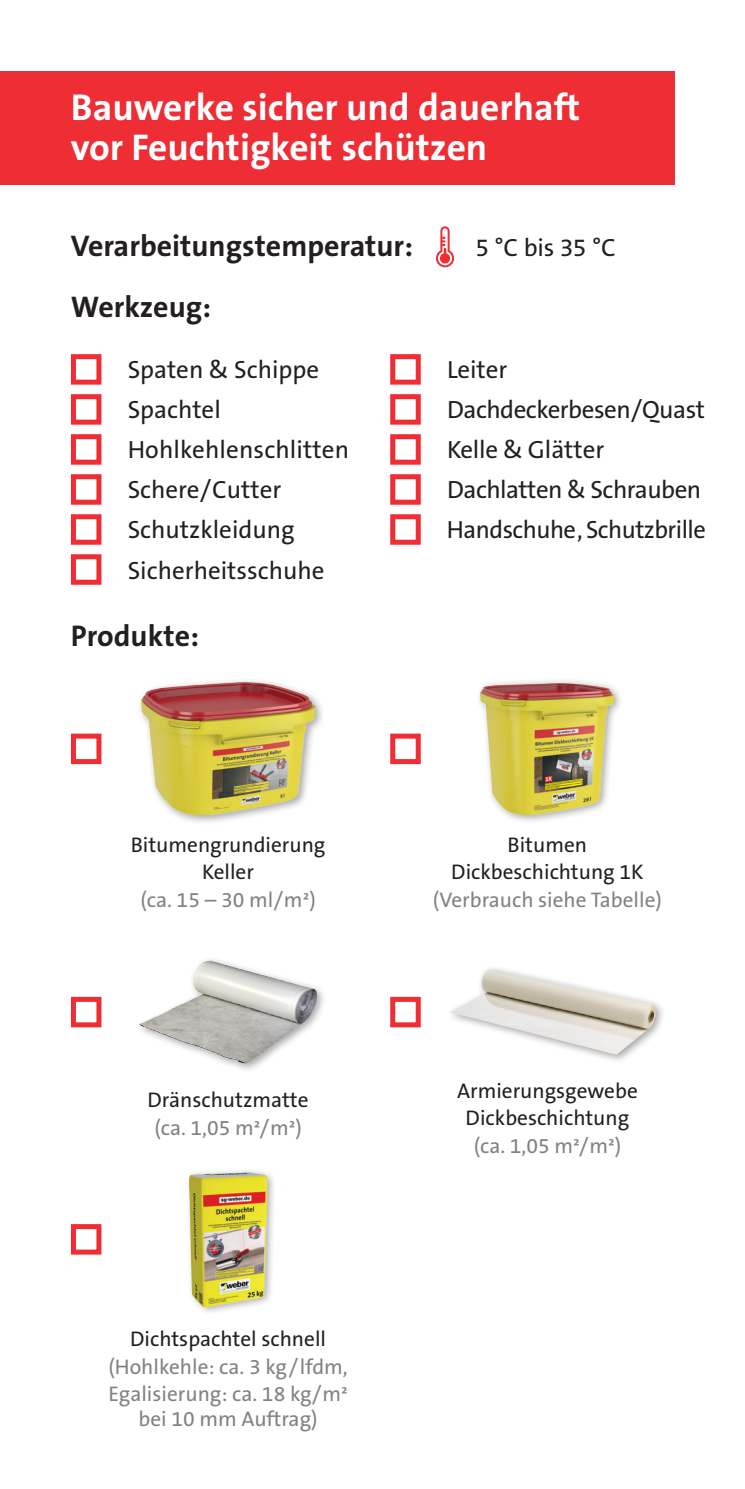
<style>
.page{position:relative;width:745px;height:1489px;background:#fff}
.page>*{position:absolute;margin:0;border:0;box-sizing:border-box;transform-origin:0 0}
.t1{font:700 37.5px/40px "The Sans B7";color:#fff}
.t2{font:700 30px "The Sans B7";color:#231f20}
.t3{font:25px "The Sans B5 Plain";color:#231f20}
.t4{font:25px "The Sans B5 Plain";letter-spacing:-.02em;color:#231f20}
.t5{font:21.25px/27.5px "The Sans B5 Plain";color:#808285}
.t6{font:21.25px/27.5px "The Sans B5 Plain";color:#231f20;text-align:center}
</style>
<div class="page">
<div style="left:0;top:71px;width:673px;height:113px;background:#ee2d34"></div>
<div style="left:71px;top:354px;width:30px;height:30px;border:5px solid #ee2d34"></div>
<div style="left:390px;top:354px;width:30px;height:30px;border:5px solid #ee2d34"></div>
<div style="left:71px;top:394px;width:30px;height:30px;border:5px solid #ee2d34"></div>
<div style="left:390px;top:394px;width:30px;height:30px;border:5px solid #ee2d34"></div>
<div style="left:71px;top:434px;width:30px;height:30px;border:5px solid #ee2d34"></div>
<div style="left:390px;top:434px;width:30px;height:30px;border:5px solid #ee2d34"></div>
<div style="left:71px;top:474px;width:30px;height:30px;border:5px solid #ee2d34"></div>
<div style="left:390px;top:474px;width:30px;height:30px;border:5px solid #ee2d34"></div>
<div style="left:71px;top:514px;width:30px;height:30px;border:5px solid #ee2d34"></div>
<div style="left:390px;top:514px;width:30px;height:30px;border:5px solid #ee2d34"></div>
<div style="left:71px;top:554px;width:30px;height:30px;border:5px solid #ee2d34"></div>
<div style="left:71px;top:733px;width:30px;height:31px;border:5px solid #ee2d34"></div>
<div style="left:71px;top:996px;width:30px;height:31px;border:5px solid #ee2d34"></div>
<div style="left:71px;top:1223px;width:30px;height:31px;border:5px solid #ee2d34"></div>
<div style="left:390px;top:733px;width:30px;height:31px;border:5px solid #ee2d34"></div>
<div style="left:390px;top:996px;width:30px;height:31px;border:5px solid #ee2d34"></div>
<svg style="left:436px;top:226px;width:18px;height:41px"></svg>
<div style="left:137px;top:678px;width:188px;height:146px;background:#231f20;opacity:.4"></div>
<img style="left:141px;top:682px;width:174px;height:132px">
<div style="left:135px;top:955px;width:191px;height:117px;background:#231f20;opacity:.4"></div>
<img style="left:139px;top:960px;width:178px;height:103px">
<div style="left:185px;top:1167px;width:91px;height:148px;background:#231f20;opacity:.4"></div>
<img style="left:190px;top:1172px;width:76px;height:133px">
<div style="left:475px;top:678px;width:148px;height:146px;background:#231f20;opacity:.4"></div>
<img style="left:480px;top:683px;width:133px;height:131px">
<div style="left:446px;top:964px;width:219px;height:99px;background:#231f20;opacity:.4"></div>
<img style="left:449px;top:969px;width:206px;height:85px">
<h1 class="t1" style="left:71px;top:89px;width:510px">Bauwerke sicher und dauerhaft vor Feuchtigkeit schützen</h1>
<h2 class="t2" style="left:71px;top:229px;width:343px">Verarbeitungstemperatur:</h2>
<p class="t3" style="left:475px;top:234px;width:142px">5 °C bis 35 °C</p>
<h2 class="t2" style="left:71px;top:291px;width:142px">Werkzeug:</h2>
<p class="t3" style="left:128px;top:356px;width:193px">Spaten &amp; Schippe</p>
<p class="t3" style="left:446px;top:356px;width:62px">Leiter</p>
<p class="t3" style="left:128px;top:396px;width:95px">Spachtel</p>
<p class="t4" style="left:446px;top:396px;width:259px">Dachdeckerbesen/Quast</p>
<p class="t3" style="left:128px;top:436px;width:223px">Hohlkehlenschlitten</p>
<p class="t3" style="left:446px;top:436px;width:159px">Kelle &amp; Glätter</p>
<p class="t3" style="left:128px;top:476px;width:155px">Schere/Cutter</p>
<p class="t4" style="left:446px;top:476px;width:256px">Dachlatten &amp; Schrauben</p>
<p class="t3" style="left:128px;top:516px;width:168px">Schutzkleidung</p>
<p class="t4" style="left:446px;top:516px;width:260px">Handschuhe, Schutzbrille</p>
<p class="t3" style="left:128px;top:556px;width:198px">Sicherheitsschuhe</p>
<h2 class="t2" style="left:71px;top:619px;width:129px">Produkte:</h2>
<p class="t6" style="left:131px;top:831px;width:196px">Bitumengrundierung<br>Keller</p>
<p class="t5" style="left:140px;top:886px;width:177px">(ca. 15 – 30 ml/m²)</p>
<p class="t6" style="left:147px;top:1086px;width:162px">Dränschutzmatte</p>
<p class="t5" style="left:154px;top:1114px;width:149px">(ca. 1,05 m²/m²)</p>
<p class="t6" style="left:130px;top:1325px;width:197px">Dichtspachtel schnell</p>
<p class="t5" style="left:108px;top:1353px;width:241px">(Hohlkehle: ca. 3 kg/lfdm,<br>Egalisierung: ca. 18 kg/m²</p>
<p class="t5" style="left:138px;top:1405px;width:180px">bei 10 mm Auftrag)</p>
<p class="t6" style="left:451px;top:831px;width:194px">Bitumen<br>Dickbeschichtung 1K</p>
<p class="t5" style="left:432px;top:886px;width:230px">(Verbrauch siehe Tabelle)</p>
<p class="t6" style="left:456px;top:1077px;width:182px">Armierungsgewebe<br>Dickbeschichtung</p>
<p class="t5" style="left:473px;top:1132px;width:149px">(ca. 1,05 m²/m²)</p>
</div>
